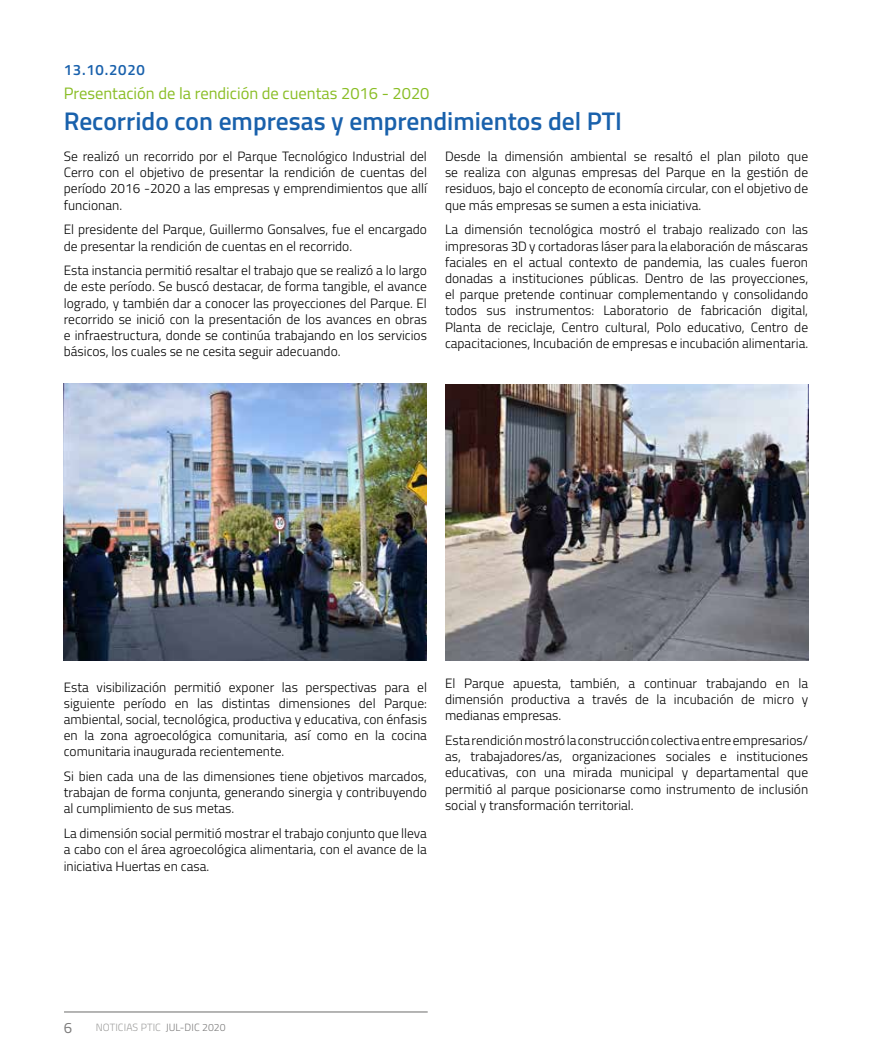
<style>
.page{position:relative;width:872px;height:1063px;background:#fff}
.page>*{position:absolute;margin:0;border:0;box-sizing:border-box;transform-origin:0 0}
.t1{font:600 25.5px "Titillium";color:#1961ac}
.t2{font:16.5px "Titillium";color:#89bd24}
.t3{font:600 15px "Titillium";letter-spacing:.05em;color:#1961ac}
.t4{font:15px "Titillium";color:#7c7b7b}
.t5{font:300 13.5px/16.2px "Titillium";color:#000;text-align:justify}
.t6{font:300 10.5px "Titillium";letter-spacing:.01em;color:#9d9d9c}
.s1{color:#7c7b7b}
</style>
<div class="page">
<hr style="left:64px;top:1011px;width:364px;height:2px;background:#9d9d9c">
<img style="left:64px;top:384px;width:363px;height:276px">
<img style="left:445px;top:384px;width:363px;height:277px">
<p class="t3" style="left:64px;top:59px;width:83px">13.10.2020</p>
<p class="t2" style="left:64px;top:81px;width:367px">Presentación de la rendición de cuentas 2016 - 2020</p>
<h1 class="t1" style="left:64px;top:102px;width:560px">Recorrido con empresas y emprendimientos del PTI</h1>
<p class="t5" style="left:445px;top:148px;width:365px">Desde la dimensión ambiental se resaltó el plan piloto que se realiza con algunas empresas del Parque en la gestión de residuos, bajo el concepto de economía circular, con el objetivo de que más empresas se sumen a esta iniciativa.</p>
<p class="t5" style="left:445px;top:221px;width:365px">La dimensión tecnológica mostró el trabajo realizado con las impresoras 3D y cortadoras láser para la elaboración de máscaras faciales en el actual contexto de pandemia, las cuales fueron donadas a instituciones públicas. Dentro de las proyecciones, el parque pretende continuar complementando y consolidando todos sus instrumentos: Laboratorio de fabricación digital, Planta de reciclaje, Centro cultural, Polo educativo, Centro de capacitaciones, Incubación de empresas e incubación alimentaria.</p>
<p class="t5" style="left:64px;top:148px;width:365px">Se realizó un recorrido por el Parque Tecnológico Industrial del Cerro con el objetivo de presentar la rendición de cuentas del período 2016 -2020 a las empresas y emprendimientos que allí funcionan.</p>
<p class="t5" style="left:64px;top:221px;width:365px">El presidente del Parque, Guillermo Gonsalves, fue el encargado de presentar la rendición de cuentas en el recorrido.</p>
<p class="t5" style="left:64px;top:262px;width:365px">Esta instancia permitió resaltar el trabajo que se realizó a lo largo de este período. Se buscó destacar, de forma tangible, el avance logrado, y también dar a conocer las proyecciones del Parque. El recorrido se inició con la presentación de los avances en obras e infraestructura, donde se continúa trabajando en los servicios básicos, los cuales se ne cesita seguir adecuando.</p>
<p class="t5" style="left:64px;top:678px;width:365px">Esta visibilización permitió exponer las perspectivas para el siguiente período en las distintas dimensiones del Parque: ambiental, social, tecnológica, productiva y educativa, con énfasis en la zona agroecológica comunitaria, así como en la cocina comunitaria inaugurada recientemente.</p>
<p class="t5" style="left:64px;top:768px;width:365px">Si bien cada una de las dimensiones tiene objetivos marcados, trabajan de forma conjunta, generando sinergia y contribuyendo al cumplimiento de sus metas.</p>
<p class="t5" style="left:64px;top:825px;width:365px">La dimensión social permitió mostrar el trabajo conjunto que lleva a cabo con el área agroecológica alimentaria, con el avance de la iniciativa Huertas en casa.</p>
<p class="t5" style="left:445px;top:674px;width:365px">El Parque apuesta, también, a continuar trabajando en la dimensión productiva a través de la incubación de micro y medianas empresas.</p>
<p class="t5" style="left:445px;top:732px;width:365px">Esta rendición mostró la construcción colectiva entre empresarios/ as, trabajadores/as, organizaciones sociales e instituciones educativas, con una mirada municipal y departamental que permitió al parque posicionarse como instrumento de inclusión social y transformación territorial.</p>
<p class="t4" style="left:64px;top:1017px;width:10px">6</p>
<p class="t6" style="left:96px;top:1020px;width:131px">NOTICIAS PTIC <span class="s1">JUL-DIC 2020</span></p>
</div>
